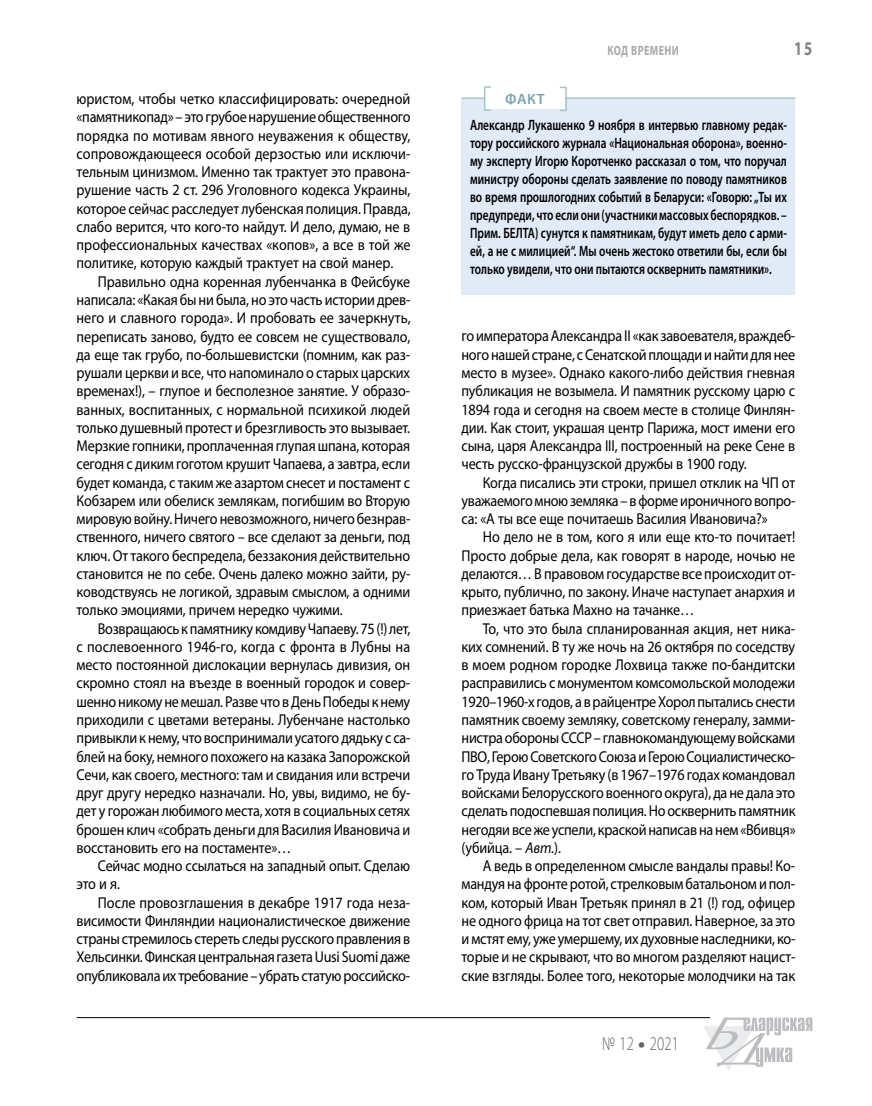
<style>
.page{position:relative;width:872px;height:1106px;background:#fff}
.page>*{position:absolute;margin:0;border:0;box-sizing:border-box;transform-origin:0 0}
.t1{font:300 19.5px "Myriad Pro";letter-spacing:.02em;color:#636467;scale:.75 1}
.t2{font:700 19.5px "Myriad Pro";color:#808285;scale:.75 1}
.t3{font:15.75px/18.3px "Myriad Pro";letter-spacing:-.01em;color:#000;text-align:justify;scale:.9 1}
.t4{font:600 15px/18px "Myriad Pro";color:#000;text-align:justify;scale:.75 1}
.t5{font:600 15px "Myriad Pro";color:#78a5ac}
.t6{font:700 13.5px "Myriad Pro";letter-spacing:.04em;color:#a7a9ac;scale:.75 1}
.s1{font-style:italic}
.s2{font-weight:900}
</style>
<div class="page">
<hr style="left:77px;top:1017px;width:633px;height:1px;background:#000">
<svg style="left:703px;top:1017px;width:109px;height:53px"></svg>
<div style="left:461px;top:98px;width:334px;height:196px;background:#e1eaf7"></div>
<hr style="left:461px;top:97px;width:334px;height:2px;background:#a7c5ca">
<div style="left:485px;top:87px;width:80px;height:22px;background:#fff"></div>
<div style="left:559px;top:87px;width:8px;height:24px;border:2px solid #a7c5ca"></div>
<div style="left:484px;top:86px;width:8px;height:25px;border:2px solid #a7c5ca"></div>
<p class="t3" style="left:77px;top:89px;width:373px">юристом, чтобы четко классифицировать: очередной «памятникопад» – это грубое нарушение общественного порядка по мотивам явного неуважения к обществу, сопровождающееся особой дерзостью или исключи&shy;тельным цинизмом. Именно так трактует это правона&shy;рушение часть 2 ст. 296 Уголовного кодекса Украины, которое сейчас расследует лубенская полиция. Правда, слабо верится, что кого-то найдут. И дело, думаю, не в профессиональных качествах «копов», а все в той же политике, которую каждый трактует на свой манер.</p>
<p class="t3" style="left:77px;top:272px;width:373px;text-indent:21px">Правильно одна коренная лубенчанка в Фейсбуке написала: «Какая бы ни была, но это часть истории древ&shy;него и славного города». И пробовать ее зачеркнуть, переписать заново, будто ее совсем не существовало, да еще так грубо, по-большевистски (помним, как раз&shy;рушали церкви и все, что напоминало о старых царских временах!), – глупое и бесполезное занятие. У образо&shy;ванных, воспитанных, с нормальной психикой людей только душевный протест и брезгливость это вызывает.<br>Мерзкие гопники, проплаченная глупая шпана, которая сегодня с диким гоготом крушит Чапаева, а завтра, если будет команда, с таким же азартом снесет и постамент с Кобзарем или обелиск землякам, погибшим во Вторую мировую войну. Ничего невозможного, ничего безнрав&shy;ственного, ничего святого – все сделают за деньги, под ключ. От такого беспредела, беззакония действительно становится не по себе. Очень далеко можно зайти, ру&shy;ководствуясь не логикой, здравым смыслом, а одними только эмоциями, причем нередко чужими.</p>
<p class="t3" style="left:77px;top:619px;width:372px;text-indent:21px">Возвращаюсь к памятнику комдиву Чапаеву. 75 (!) лет, с послевоенного 1946-го, когда с фронта в Лубны на место постоянной дислокации вернулась дивизия, он скромно стоял на въезде в военный городок и совер&shy;шенно никому не мешал. Разве что в День Победы к нему приходили с цветами ветераны. Лубенчане настолько привыкли к нему, что воспринимали усатого дядьку с са&shy;блей на боку, немного похожего на казака Запорожской Сечи, как своего, местного: там и свидания или встречи друг другу нередко назначали. Но, увы, видимо, не бу&shy;дет у горожан любимого места, хотя в социальных сетях брошен клич «собрать деньги для Василия Ивановича и восстановить его на постаменте»…</p>
<p class="t3" style="left:77px;top:856px;width:372px;text-indent:21px">Сейчас модно ссылаться на западный опыт. Сделаю это и я.</p>
<p class="t3" style="left:77px;top:893px;width:372px;text-indent:21px">После провозглашения в декабре 1917 года неза&shy;висимости Финляндии националистическое движение страны стремилось стереть следы русского правления в Хельсинки. Финская центральная газета Uusi Suomi даже опубликовала их требование – убрать статую российско-</p>
<p class="t5" style="left:505px;top:89px;width:22px">Факт</p>
<p class="t6" style="left:607px;top:42px;width:97px">Код времени</p>
<p class="t2" style="left:794px;top:36px;width:26px">15</p>
<p class="t4" style="left:470px;top:116px;width:424px">Александр Лукашенко 9 ноября в интервью главному редак&shy;тору российского журнала «Национальная оборона», военно&shy;му эксперту Игорю Коротченко рассказал о том, что поручал министру обороны сделать заявление по поводу памятников во время прошлогодних событий в Беларуси: «Говорю: „Ты их предупреди, что если они (участники массовых беспорядков. – Прим. БЕЛТА) сунутся к памятникам, будут иметь дело с арми&shy;ей, а не с милицией“. Мы очень жестоко ответили бы, если бы только увидели, что они пытаются осквернить памятники».</p>
<p class="t3" style="left:461px;top:327px;width:372px">го императора Александра II «как завоевателя, враждеб&shy;ного нашей стране, с Сенатской площади и найти для нее место в музее». Однако какого-либо действия гневная публикация не возымела. И памятник русскому царю с 1894 года и сегодня на своем месте в столице Финлян&shy;дии. Как стоит, украшая центр Парижа, мост имени его сына, царя Александра III, построенный на реке Сене в честь русско-французской дружбы в 1900 году.</p>
<p class="t3" style="left:461px;top:473px;width:372px;text-indent:21px">Когда писались эти строки, пришел отклик на ЧП от уважаемого мною земляка – в форме ироничного вопро&shy;са: «А ты все еще почитаешь Василия Ивановича?»</p>
<p class="t3" style="left:461px;top:527px;width:372px;text-indent:21px">Но дело не в том, кого я или еще кто-то почитает!<br>Просто добрые дела, как говорят в народе, ночью не делаются… В правовом государстве все происходит от&shy;крыто, публично, по закону. Иначе наступает анархия и приезжает батька Махно на тачанке…</p>
<p class="t3" style="left:461px;top:619px;width:373px;text-indent:21px">То, что это была спланированная акция, нет ника&shy;ких сомнений. В ту же ночь на 26 октября по соседству в моем родном городке Лохвица также по-бандитски расправились с монументом комсомольской молодежи 1920–1960-х годов, а в райцентре Хорол пытались снести памятник своему земляку, советскому генералу, замми&shy;нистра обороны СССР – главнокомандующему войсками ПВО, Герою Советского Союза и Герою Социалистическо&shy;го Труда Ивану Третьяку (в 1967–1976 годах командовал войсками Белорусского военного округа), да не дала это сделать подоспевшая полиция. Но осквернить памятник негодяи все же успели, краской написав на нем «Вбивця» (убийца. – <span class="s1">Авт.</span>).</p>
<p class="t3" style="left:461px;top:856px;width:372px;text-indent:21px">А ведь в определенном смысле вандалы правы! Ко&shy;мандуя на фронте ротой, стрелковым батальоном и пол&shy;ком, который Иван Третьяк принял в 21 (!) год, офицер не одного фрица на тот свет отправил. Наверное, за это и мстят ему, уже умершему, их духовные наследники, ко&shy;торые и не скрывают, что во многом разделяют нацист&shy;ские взгляды. Более того, некоторые молодчики на так</p>
<p class="t1" style="left:602px;top:1032px;width:104px">№ 12 <span class="s2">•</span> 2021</p>
</div>
